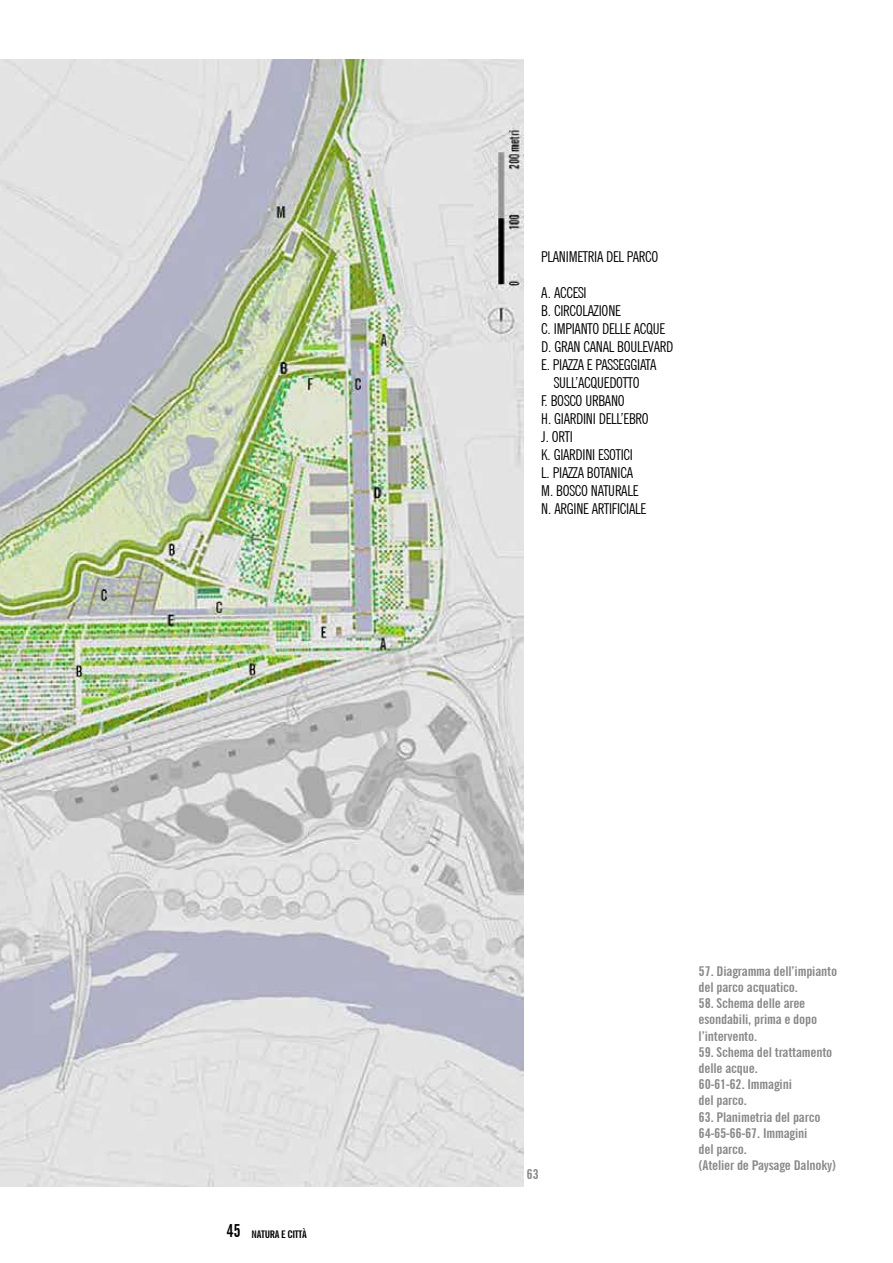
<style>
.page{position:relative;width:893px;height:1263px;background:#fff}
.page>*{position:absolute;margin:0;border:0;box-sizing:border-box;transform-origin:0 0}
.t1{font:extra-condensed 15px "News Gothic BT";letter-spacing:-.01em;color:#000;scale:1.15 1}
.t2{font:700 extra-condensed 13.5px/16.2px "News Gothic BT";letter-spacing:-.01em;color:#87888a;scale:1.15 1}
.t3{font:700 extra-condensed 10.5px "News Gothic BT";letter-spacing:-.025em;color:#000;scale:1.15 1}
.s1{font-size:18px}
</style>
<div class="page">
<img style="left:0;top:60px;width:523px;height:1126px">
<p class="t3" style="left:227px;top:1228px;width:71px"><span class="s1">45</span> NATURA E CITTÀ</p>
<p class="t1" style="left:541px;top:248px;width:103px">PLANIMETRIA DEL PARCO</p>
<p class="t1" style="left:541px;top:284px;width:41px">A. ACCESI</p>
<p class="t1" style="left:541px;top:302px;width:71px">B. CIRCOLAZIONE</p>
<p class="t1" style="left:541px;top:320px;width:109px">C. IMPIANTO DELLE ACQUE</p>
<p class="t1" style="left:541px;top:338px;width:116px">D. GRAN CANAL BOULEVARD</p>
<p class="t1" style="left:541px;top:356px;width:101px">E. PIAZZA E PASSEGGIATA</p>
<p class="t1" style="left:554px;top:374px;width:76px">SULL’ACQUEDOTTO</p>
<p class="t1" style="left:541px;top:392px;width:74px">F. BOSCO URBANO</p>
<p class="t1" style="left:541px;top:410px;width:95px">H. GIARDINI DELL’EBRO</p>
<p class="t1" style="left:541px;top:428px;width:29px">J. ORTI</p>
<p class="t1" style="left:541px;top:446px;width:81px">K. GIARDINI ESOTICI</p>
<p class="t1" style="left:541px;top:464px;width:81px">L. PIAZZA BOTANICA</p>
<p class="t1" style="left:541px;top:482px;width:86px">M. BOSCO NATURALE</p>
<p class="t1" style="left:541px;top:500px;width:93px">N. ARGINE ARTIFICIALE</p>
<p class="t2" style="left:527px;top:1166px;width:12px">63</p>
<p class="t2" style="left:699px;top:963px;width:122px">57. Diagramma dell’impianto del parco acquatico.</p>
<p class="t2" style="left:699px;top:995px;width:105px">58. Schema delle aree esondabili, prima e dopo l’intervento.</p>
<p class="t2" style="left:699px;top:1044px;width:118px">59. Schema del trattamento delle acque.<br>60-61-62. Immagini<br>del parco.</p>
<p class="t2" style="left:699px;top:1109px;width:121px">63. Planimetria del parco<br>64-65-66-67. Immagini<br>del parco.<br>(Atelier de Paysage Dalnoky)</p>
</div>
